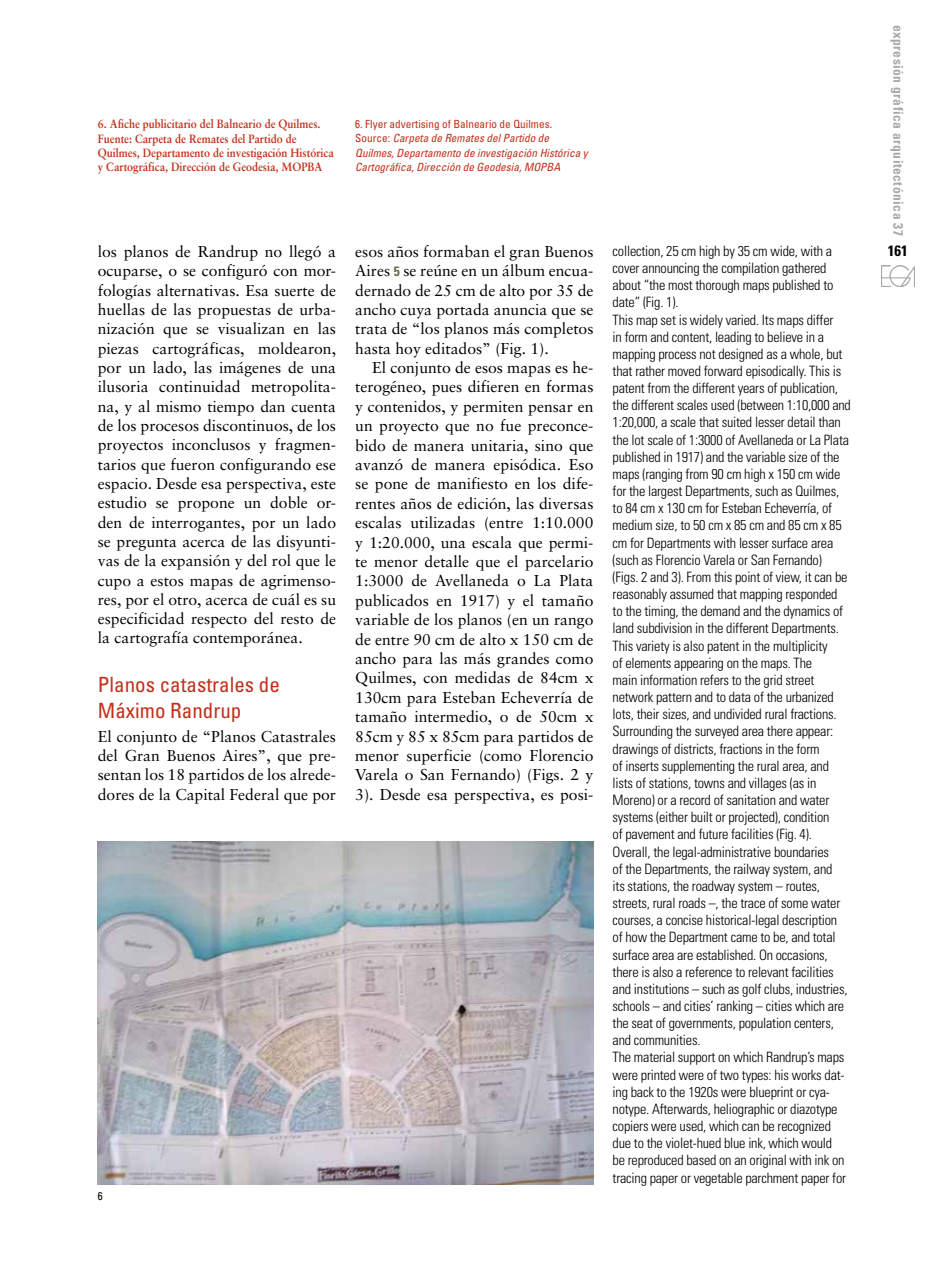
<style>
.page{position:relative;width:936px;height:1276px;background:#fff}
.page>*{position:absolute;margin:0;border:0;box-sizing:border-box;transform-origin:0 0}
.t1{font:condensed 21px/25.7px "Univers";color:#c03019}
.t2{font:15.75px/19.4px "Sabon";color:#000;text-align:justify}
.t3{font:700 condensed 15px "Univers";color:#000}
.t4{font:300 condensed 14.25px/17.1px "Univers";letter-spacing:-.015em;color:#000}
.t5{font:700 condensed 13.5px "Univers";letter-spacing:.035em;color:#a7a9ac}
.t6{font:700 12px/14.2px "Sabon";color:#c03019;scale:.9 1}
.t7{font:italic condensed 11.25px/14.2px "Univers";color:#c03019}
.t8{font:condensed 11.25px "Univers";color:#000}
.s1{font-style:normal}
.s2{font-family:"Univers";font-weight:700;font-stretch:condensed;font-size:13.5px;color:#6e6b4a}
</style>
<div class="page">
<img style="left:881px;top:265px;width:33px;height:21px">
<img style="left:98px;top:841px;width:495px;height:343px">
<p class="t6" style="left:98px;top:117px;width:264px">6. Afiche publicitario del Balneario de Quilmes.<br>Fuente: Carpeta de Remates del Partido de Quilmes, Departamento de investigación Histórica y Cartográfica, Dirección de Geodesia, MOPBA</p>
<p class="t7" style="left:355px;top:117px;width:234px"><span class="s1">6. Flyer advertising of Balneario de Quilmes.<br>Source:</span> Carpeta de Remates del Partido de Quilmes, Departamento de investigación Histórica y Cartográfica, Dirección de Geodesia, MOPBA</p>
<p class="t2" style="left:98px;top:241px;width:240px">los planos de Randrup no llegó a ocuparse, o se configuró con mor&shy;fologías alternativas. Esa suerte de huellas de las propuestas de urba&shy;nización que se visualizan en las piezas cartográficas, moldearon, por un lado, las imágenes de una ilusoria continuidad metropolita&shy;na, y al mismo tiempo dan cuenta de los procesos discontinuos, de los proyectos inconclusos y fragmen&shy;tarios que fueron configurando ese espacio. Desde esa perspectiva, este estudio se propone un doble or&shy;den de interrogantes, por un lado se pregunta acerca de las disyunti&shy;vas de la expansión y del rol que le cupo a estos mapas de agrimenso&shy;res, por el otro, acerca de cuál es su especificidad respecto del resto de la cartografía contemporánea.</p>
<h1 class="t1" style="left:98px;top:672px;width:183px">Planos catastrales de<br>Máximo Randrup</h1>
<p class="t2" style="left:98px;top:726px;width:240px">El conjunto de “Planos Catastrales del Gran Buenos Aires”, que pre&shy;sentan los 18 partidos de los alrede&shy;dores de la Capital Federal que por</p>
<p class="t8" style="left:98px;top:1189px;width:6px">6</p>
<p class="t2" style="left:355px;top:241px;width:240px">esos años formaban el gran Buenos Aires <span class="s2">5</span> se reúne en un álbum encua&shy;dernado de 25 cm de alto por 35 de ancho cuya portada anuncia que se trata de “los planos más completos hasta hoy editados” (Fig. 1).</p>
<p class="t2" style="left:355px;top:358px;width:240px;text-indent:17px">El conjunto de esos mapas es he&shy;terogéneo, pues difieren en formas y contenidos, y permiten pensar en un proyecto que no fue preconce&shy;bido de manera unitaria, sino que avanzó de manera episódica. Eso se pone de manifiesto en los dife&shy;rentes años de edición, las diversas escalas utilizadas (entre 1:10.000 y 1:20.000, una escala que permi&shy;te menor detalle que el parcelario 1:3000 de Avellaneda o La Plata publicados en 1917) y el tamaño variable de los planos (en un rango de entre 90 cm de alto x 150 cm de ancho para las más grandes como Quilmes, con medidas de 84cm x 130cm para Esteban Echeverría de tamaño intermedio, o de 50cm x 85cm y 85 x 85cm para partidos de menor superficie (como Florencio Varela o San Fernando) (Figs. 2 y 3). Desde esa perspectiva, es posi-</p>
<p class="t4" style="left:612px;top:242px;width:240px">collection, 25 cm high by 35 cm wide, with a cover announcing the compilation gathered about “the most thorough maps published to date” (Fig. 1).<br>This map set is widely varied. Its maps differ<br>in form and content, leading to believe in a mapping process not designed as a whole, but that rather moved forward episodically. This is patent from the different years of publication, the different scales used (between 1:10,000 and 1:20,000, a scale that suited lesser detail than the lot scale of 1:3000 of Avellaneda or La Plata published in 1917) and the variable size of the maps (ranging from 90 cm high x 150 cm wide for the largest Departments, such as Quilmes, to 84 cm x 130 cm for Esteban Echeverría, of medium size, to 50 cm x 85 cm and 85 cm x 85 cm for Departments with lesser surface area (such as Florencio Varela or San Fernando) (Figs. 2 and 3). From this point of view, it can be reasonably assumed that mapping responded to the timing, the demand and the dynamics of land subdivision in the different Departments.<br>This variety is also patent in the multiplicity<br>of elements appearing on the maps. The<br>main information refers to the grid street network pattern and to data of the urbanized lots, their sizes, and undivided rural fractions.<br>Surrounding the surveyed area there appear: drawings of districts, fractions in the form<br>of inserts supplementing the rural area, and lists of stations, towns and villages (as in Moreno) or a record of sanitation and water systems (either built or projected), condition<br>of pavement and future facilities (Fig. 4).<br>Overall, the legal-administrative boundaries<br>of the Departments, the railway system, and<br>its stations, the roadway system – routes, streets, rural roads –, the trace of some water courses, a concise historical-legal description<br>of how the Department came to be, and total surface area are established. On occasions, there is also a reference to relevant facilities and institutions – such as golf clubs, industries, schools – and cities’ ranking – cities which are the seat of governments, population centers, and communities.<br>The material support on which Randrup’s maps were printed were of two types: his works dat&shy;ing back to the 1920s were blueprint or cya&shy;notype. Afterwards, heliographic or diazotype copiers were used, which can be recognized due to the violet-hued blue ink, which would<br>be reproduced based on an original with ink on tracing paper or vegetable parchment paper for</p>
<p class="t5" style="left:906px;top:25px;width:213px;rotate:90deg">expresión gráfica arquitectónica 37</p>
<p class="t3" style="left:887px;top:242px;width:21px">161</p>
</div>
